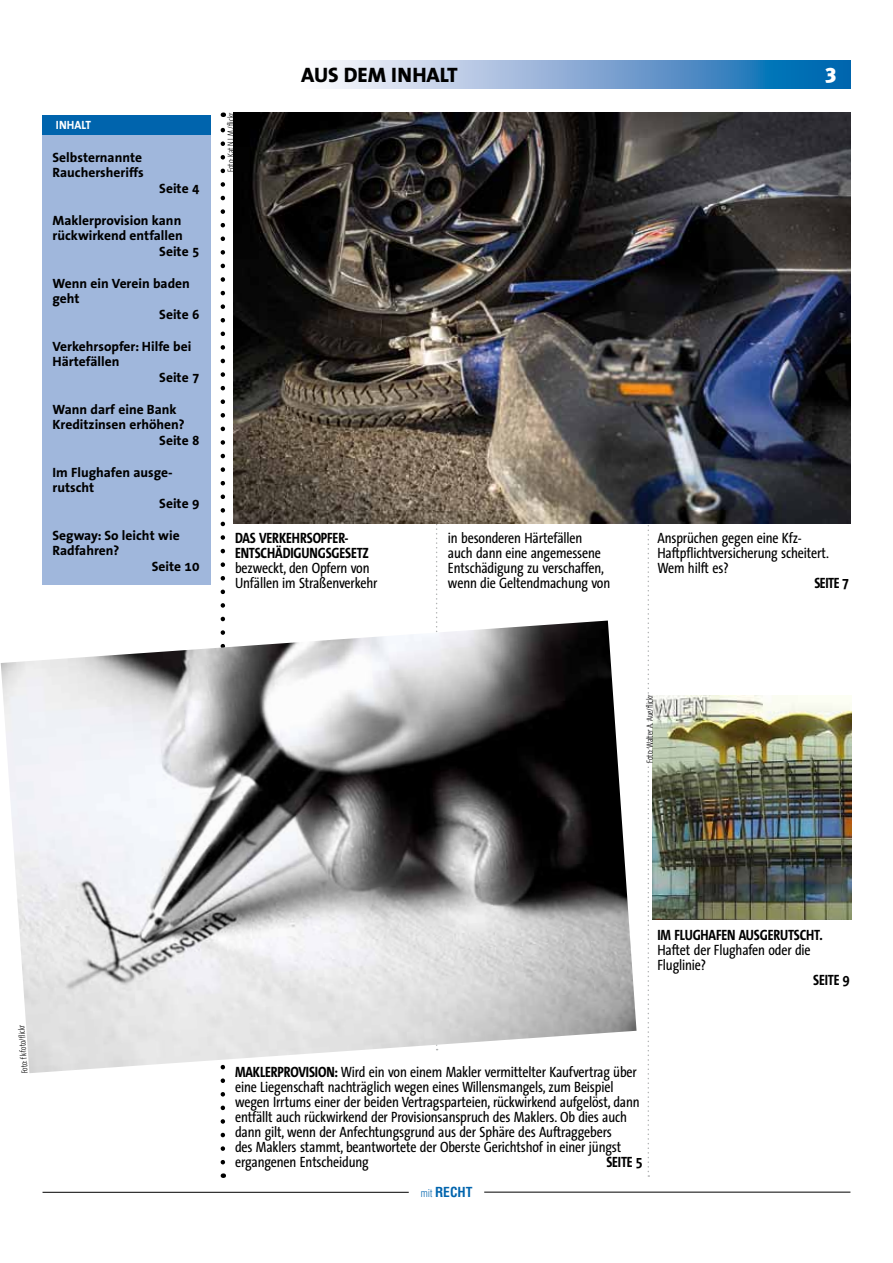
<style>
.page{position:relative;width:893px;height:1263px;background:#fff}
.page>*{position:absolute;margin:0;border:0;box-sizing:border-box;transform-origin:0 0}
.t1{font:800 21px "The Sans";color:#000}
.t2{font:900 21px "Meta Plus";color:#fff}
.t3{font:15px/15px "The Sans Condensed";letter-spacing:-.01em;color:#000}
.t4{font:700 15px/15px "The Sans Condensed";letter-spacing:-.01em;color:#000}
.t5{font:700 13.5px/15.8px "The Sans Correspondence";color:#000}
.t6{font:700 condensed 13.5px "Helvetica";color:#0064ad}
.t7{font:700 12px "The Sans Correspondence";color:#fff;scale:.92 1}
.t8{font:300 9px "The Sans Condensed";letter-spacing:-.01em;color:#000;scale:.9 1}
.s1{font-weight:700}
.s2{font-weight:300;font-size:10.5px}
</style>
<div class="page">
<hr style="left:43px;top:1192px;width:366px;height:1px;background:#000">
<hr style="left:484px;top:1192px;width:366px;height:1px;background:#000">
<div style="left:43px;top:115px;width:168px;height:470px;background:#a0b7dc"></div>
<div style="left:43px;top:115px;width:168px;height:20px;background:#0064ad"></div>
<svg style="left:221px;top:113px;width:4px;height:1049px"></svg>
<svg style="left:436px;top:524px;width:2px;height:95px"></svg>
<svg style="left:648px;top:525px;width:1px;height:652px"></svg>
<svg style="left:327px;top:60px;width:523px;height:28px;background:#7ca8d3"></svg>
<img style="left:1px;top:620px;width:635px;height:453px">
<img style="left:234px;top:113px;width:616px;height:411px">
<img style="left:652px;top:696px;width:199px;height:223px">
<p class="t7" style="left:56px;top:118px;width:40px">Inhalt</p>
<p class="t5" style="left:52px;top:150px;width:93px">Selbsternannte<br>Rauchersheriffs</p>
<p class="t5" style="left:159px;top:181px;width:42px">Seite 4</p>
<p class="t5" style="left:52px;top:213px;width:130px">Maklerprovision kann</p>
<p class="t5" style="left:52px;top:228px;width:132px">rückwirkend entfallen</p>
<p class="t5" style="left:159px;top:244px;width:42px">Seite 5</p>
<p class="t5" style="left:52px;top:276px;width:139px">Wenn ein Verein baden</p>
<p class="t5" style="left:52px;top:291px;width:29px">geht</p>
<p class="t5" style="left:159px;top:307px;width:42px">Seite 6</p>
<p class="t5" style="left:52px;top:339px;width:140px">Verkehrsopfer: Hilfe bei</p>
<p class="t5" style="left:52px;top:354px;width:68px">Härtefällen</p>
<p class="t5" style="left:159px;top:370px;width:42px">Seite 7</p>
<p class="t5" style="left:52px;top:402px;width:126px">Wann darf eine Bank</p>
<p class="t5" style="left:52px;top:417px;width:134px">Kreditzinsen erhöhen?</p>
<p class="t5" style="left:159px;top:433px;width:42px">Seite 8</p>
<p class="t5" style="left:52px;top:465px;width:122px">Im Flughafen ausge-</p>
<p class="t5" style="left:52px;top:480px;width:43px">rutscht</p>
<p class="t5" style="left:159px;top:496px;width:42px">Seite 9</p>
<p class="t5" style="left:52px;top:528px;width:129px">Segway: So leicht wie</p>
<p class="t5" style="left:52px;top:543px;width:68px">Radfahren?</p>
<p class="t5" style="left:152px;top:559px;width:49px">Seite 10</p>
<p class="t8" style="left:226px;top:172px;width:67px;rotate:-90deg">Foto: Kat N.L.M./flickr</p>
<h1 class="t1" style="left:301px;top:57px;width:158px">AUS DEM INHALT</h1>
<h1 class="t2" style="left:825px;top:60px;width:12px">3</h1>
<p class="t4" style="left:235px;top:530px;width:135px">DAS VERKEHRSOPFER-<br>ENTSCHÄDIGUNGSGESETZ</p>
<p class="t3" style="left:235px;top:560px;width:144px">bezweckt, den Opfern von<br>Unfällen im Straßenverkehr</p>
<p class="t3" style="left:448px;top:530px;width:164px">in besonderen Härtefällen auch dann eine angemessene<br>Entschädigung zu verschaffen, wenn die Geltendmachung von</p>
<p class="t3" style="left:657px;top:530px;width:173px">Ansprüchen gegen eine Kfz-<br>Haftpflichtversicherung scheitert.<br>Wem hilft es?</p>
<p class="t4" style="left:814px;top:575px;width:36px">SEITE 7</p>
<p class="t8" style="left:645px;top:763px;width:77px;rotate:-90deg">Foto: Walter A. Aue/flickr</p>
<p class="t8" style="left:20px;top:1074px;width:56px;rotate:-94deg">Foto: fk-foto/flickr</p>
<p class="t4" style="left:657px;top:927px;width:167px">IM FLUGHAFEN AUSGERUTSCHT.</p>
<p class="t3" style="left:657px;top:942px;width:155px">Haftet der Flughafen oder die<br>Fluglinie?</p>
<p class="t4" style="left:813px;top:972px;width:38px">SEITE 9</p>
<p class="t3" style="left:235px;top:1065px;width:406px"><span class="s1">MAKLERPROVISION:</span> Wird ein von einem Makler vermittelter Kaufvertrag über eine Liegenschaft nachträglich wegen eines Willensmangels, zum Beispiel wegen Irrtums einer der beiden Vertragsparteien, rückwirkend aufgelöst, dann entfällt auch rückwirkend der Provisionsanspruch des Maklers. Ob dies auch dann gilt, wenn der Anfechtungsgrund aus der Sphäre des Auftraggebers<br>des Maklers stammt, beantwortete der Oberste Gerichtshof in einer jüngst ergangenen Entscheidung</p>
<p class="t4" style="left:606px;top:1155px;width:38px">SEITE 5</p>
<p class="t6" style="left:421px;top:1183px;width:53px"><span class="s2">mit</span> RECHT</p>
</div>
